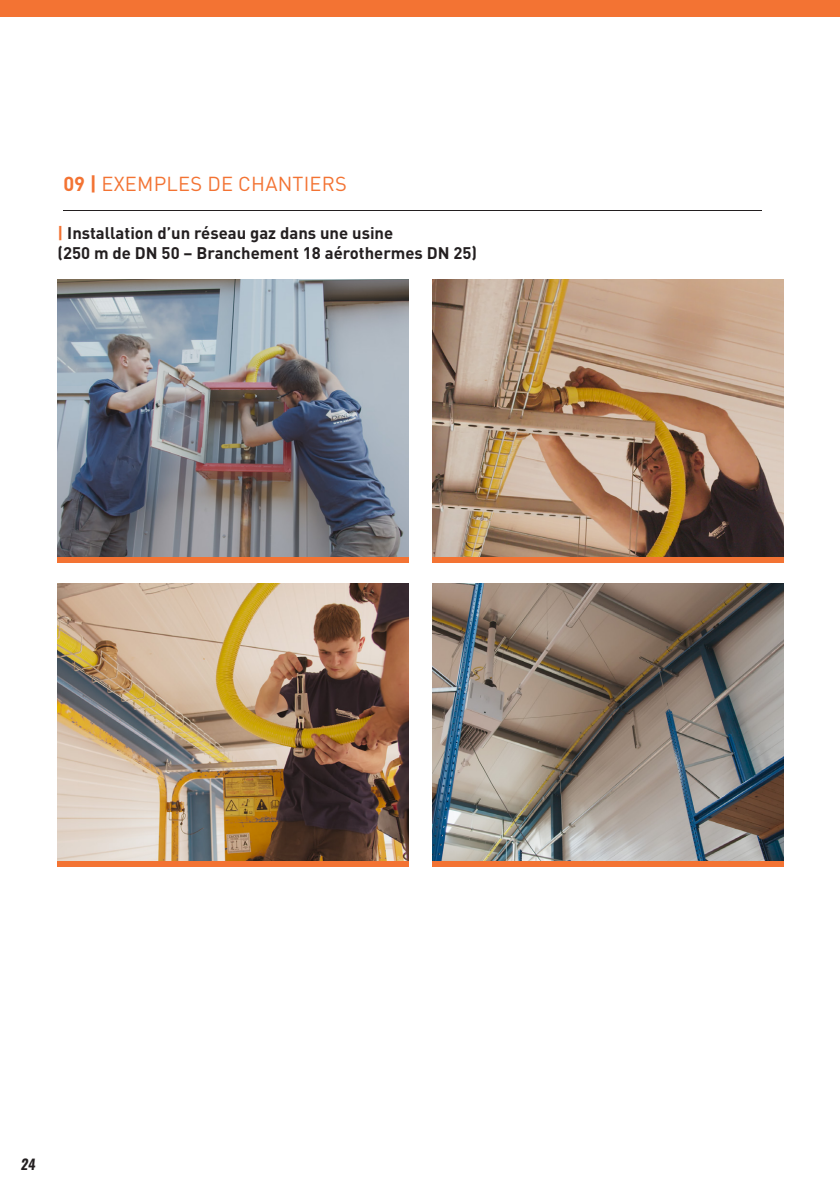
<style>
.page{position:relative;width:840px;height:1191px;background:#fff}
.page>*{position:absolute;margin:0;border:0;box-sizing:border-box;transform-origin:0 0}
.t1{font:20px "DIN Pro";letter-spacing:.01em;color:#f37333}
.t2{font:700 16.6px "DIN Pro";color:#231f20}
.t3{font:italic 700 14px "Oswald";color:#231f20}
.s1{font-weight:700}
.s2{color:#f37333}
</style>
<div class="page">
<div style="left:0;top:0;width:839px;height:16px;background:#f37333"></div>
<img style="left:58px;top:279px;width:350px;height:278px">
<img style="left:58px;top:584px;width:350px;height:277px">
<img style="left:432px;top:279px;width:350px;height:278px">
<img style="left:432px;top:584px;width:350px;height:277px">
<div style="left:58px;top:557px;width:350px;height:5px;background:#f37333"></div>
<div style="left:58px;top:861px;width:350px;height:6px;background:#f37333"></div>
<div style="left:432px;top:557px;width:350px;height:5px;background:#f37333"></div>
<div style="left:432px;top:861px;width:350px;height:6px;background:#f37333"></div>
<hr style="left:63px;top:210px;width:698px;height:1px;background:#231f20">
<p class="t1" style="left:63px;top:170px;width:285px"><span class="s1">09 |</span> EXEMPLES DE CHANTIERS</p>
<p class="t2" style="left:58px;top:222px;width:337px"><span class="s2">|</span> Installation d’un réseau gaz dans une usine</p>
<p class="t2" style="left:58px;top:242px;width:421px">(250 m de DN 50 – Branchement 18 aérothermes DN 25)</p>
<p class="t3" style="left:21px;top:1154px;width:16px">24</p>
</div>
